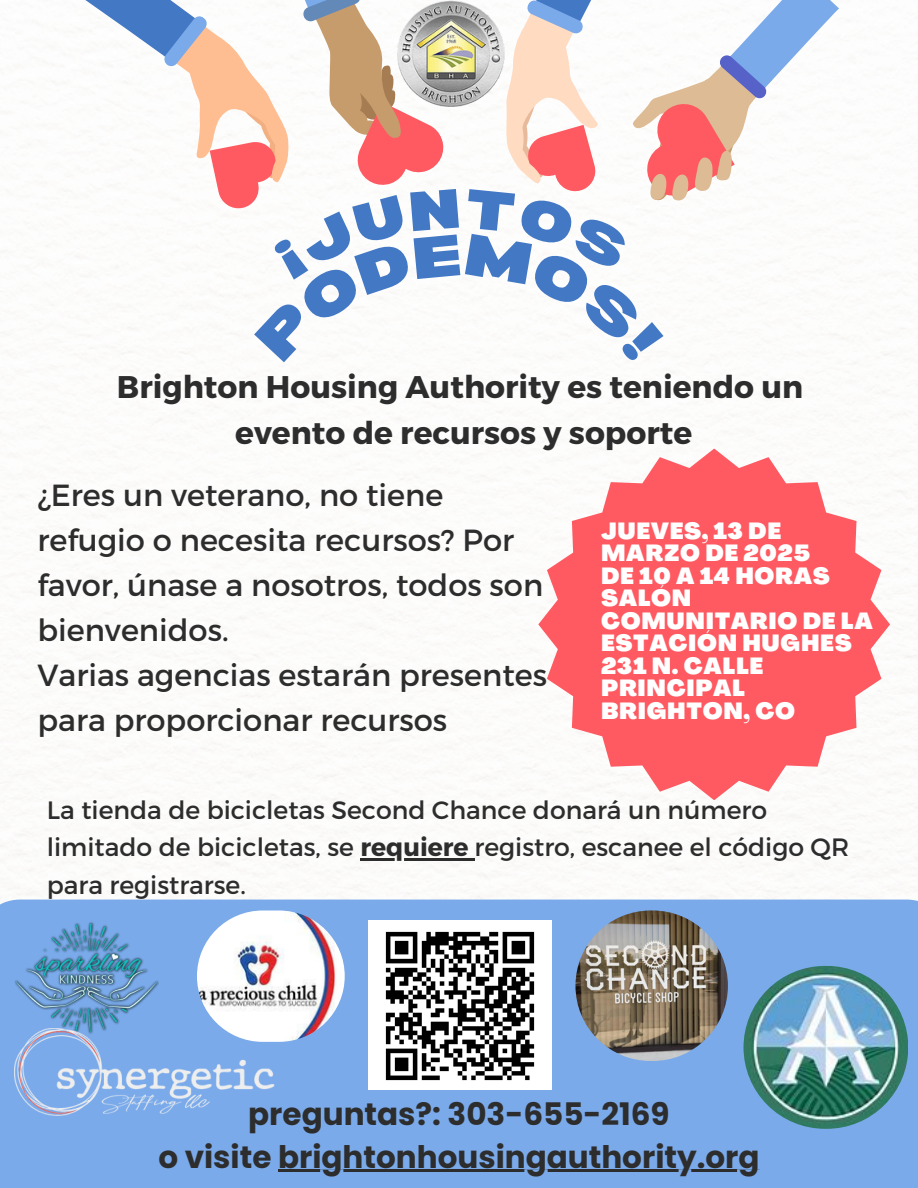
<style>
.page{position:relative;width:918px;height:1188px;background:#fff}
.page>*{position:absolute;margin:0;border:0;box-sizing:border-box;transform-origin:0 0}
.t1{font:700 31.35px/46.2px "Montserrat";color:#2d2d2d;text-align:center}
.t2{font:700 31.05px/42.8px "Poppins";color:#2d2d2d;text-align:center}
.t3{font:30.45px/45px "Montserrat";color:#2d2d2d}
.t4{font:25.05px/37.7px "Montserrat";color:#2d2d2d}
.t5{font:900 22.95px/22.5px "Agrandir";letter-spacing:.03em;color:#fff}
.s1{font-weight:700}
</style>
<div class="page">
<div style="left:0;top:900px;width:918px;height:288px;background:#7aaaea"></div>
<img style="left:14px;top:907px;width:145px;height:144px;border-radius:50%">
<img style="left:197px;top:911px;width:147px;height:131px;border-radius:66px">
<img style="left:575px;top:911px;width:153px;height:150px;border-radius:75px">
<img style="left:368px;top:921px;width:184px;height:169px">
<img style="left:744px;top:966px;width:164px;height:163px">
<svg style="left:538px;top:449px;width:352px;height:351px;fill:#ff5a62"></svg>
<img style="left:14px;top:1028px;width:260px;height:87px">
<hr style="left:278px;top:1170px;width:482px;height:2px;background:#2d2d2d">
<hr style="left:360px;top:858px;width:115px;height:2px;background:#2d2d2d">
<svg style="left:77px;top:0;width:762px;height:358px"></svg>
<p class="t1" style="left:117px;top:362px;width:688px">Brighton Housing Authority es teniendo un evento de recursos y soporte</p>
<p class="t3" style="left:37px;top:471px;width:511px">¿Eres un veterano, no tiene refugio o necesita recursos? Por favor, únase a nosotros, todos son bienvenidos.<br>Varias agencias estarán presentes para proporcionar recursos</p>
<p class="t5" style="left:601px;top:522px;width:273px">JUEVES, 13 DE<br>MARZO DE 2025<br>DE 10 A 14 HORAS<br>SALÓN<br>COMUNITARIO DE LA<br>ESTACIÓN HUGHES</p>
<p class="t5" style="left:601px;top:657px;width:195px">231 N. CALLE<br>PRINCIPAL<br>BRIGHTON, CO</p>
<p class="t4" style="left:47px;top:790px;width:804px">La tienda de bicicletas Second Chance donará un número limitado de bicicletas, se <span class="s1">requiere</span> registro, escanee el código QR</p>
<p class="t4" style="left:47px;top:865px;width:201px">para registrarse.</p>
<p class="t2" style="left:158px;top:1093px;width:603px">preguntas?: 303-655-2169<br>o visite brightonhousingauthority.org</p>
</div>
